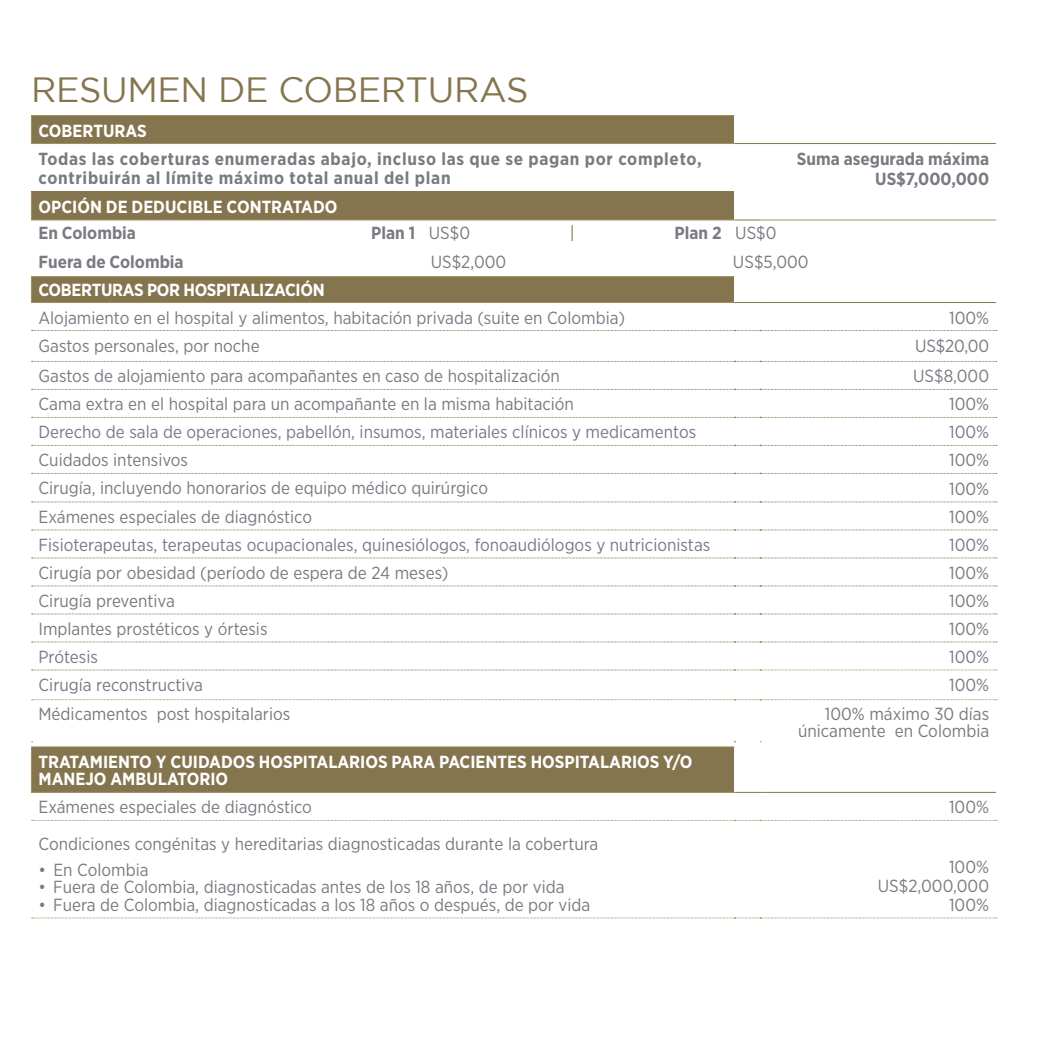
<style>
.page{position:relative;width:1042px;height:1042px;background:#fff}
.page>*{position:absolute;margin:0;border:0;box-sizing:border-box;transform-origin:0 0}
.t1{font:35px "Gotham";letter-spacing:-.01em;color:#85754e}
.t2{font:17.5px/18.9px "Gotham Narrow";color:#797b82;text-align:right}
.t3{font:700 17.5px/19.2px "Gotham Narrow";letter-spacing:.04em;color:#797b82}
.t4{font:700 17.5px/17.5px "Gotham Narrow";color:#fff}
.t5{font:700 17.5px/20.5px "Gotham Narrow";color:#797b82;text-align:right}
.t6{font:700 17.5px "Gotham Narrow";letter-spacing:-.02em;color:#fff}
.t7{font:17.5px "Gotham Narrow";color:#85754e}
.s1{font-weight:400}
</style>
<div class="page">
<div style="left:31px;top:747px;width:703px;height:45px;background:#85754e"></div>
<div style="left:31px;top:276px;width:703px;height:26px;background:#85754e"></div>
<div style="left:31px;top:192px;width:703px;height:28px;background:#85754e"></div>
<div style="left:31px;top:116px;width:703px;height:28px;background:#85754e"></div>
<hr style="left:31px;top:219px;width:703px;height:1px;background:#a29160">
<hr style="left:760px;top:219px;width:236px;height:1px;background:#a29160">
<svg style="left:734px;top:219px;width:26px;height:1px"></svg>
<svg style="left:31px;top:277px;width:1px;height:25px"></svg>
<hr style="left:31px;top:276px;width:703px;height:1px;background:#a29160">
<hr style="left:31px;top:302px;width:703px;height:1px;background:#a29160">
<svg style="left:734px;top:302px;width:26px;height:1px"></svg>
<hr style="left:760px;top:302px;width:236px;height:1px;background:#85754e">
<svg style="left:32px;top:614px;width:965px;height:1px"></svg>
<svg style="left:32px;top:642px;width:965px;height:1px"></svg>
<hr style="left:31px;top:747px;width:1px;height:45px;background:#a29160">
<hr style="left:31px;top:746px;width:703px;height:1px;background:#a29160">
<hr style="left:31px;top:792px;width:703px;height:1px;background:#a29160">
<svg style="left:734px;top:792px;width:26px;height:1px"></svg>
<hr style="left:760px;top:792px;width:236px;height:1px;background:#85754e">
<svg style="left:31px;top:192px;width:1px;height:27px"></svg>
<hr style="left:31px;top:115px;width:703px;height:1px;background:#a29160">
<svg style="left:31px;top:116px;width:1px;height:27px"></svg>
<hr style="left:31px;top:143px;width:703px;height:1px;background:#a29160">
<svg style="left:734px;top:143px;width:26px;height:1px"></svg>
<hr style="left:760px;top:143px;width:236px;height:1px;background:#85754e">
<svg style="left:32px;top:820px;width:965px;height:1px"></svg>
<svg style="left:32px;top:330px;width:965px;height:1px"></svg>
<svg style="left:32px;top:361px;width:965px;height:1px"></svg>
<svg style="left:32px;top:389px;width:965px;height:1px"></svg>
<svg style="left:32px;top:417px;width:965px;height:1px"></svg>
<svg style="left:32px;top:445px;width:965px;height:1px"></svg>
<svg style="left:32px;top:473px;width:965px;height:1px"></svg>
<svg style="left:32px;top:502px;width:965px;height:1px"></svg>
<svg style="left:32px;top:530px;width:965px;height:1px"></svg>
<svg style="left:32px;top:558px;width:965px;height:1px"></svg>
<svg style="left:32px;top:586px;width:965px;height:1px"></svg>
<svg style="left:32px;top:917px;width:965px;height:1px"></svg>
<svg style="left:32px;top:670px;width:965px;height:1px"></svg>
<svg style="left:32px;top:699px;width:965px;height:1px"></svg>
<h1 class="t1" style="left:31px;top:74px;width:499px">RESUMEN DE COBERTURAS</h1>
<p class="t4" style="left:38px;top:122px;width:110px">COBERTURAS</p>
<p class="t3" style="left:38px;top:149px;width:665px">Todas las coberturas enumeradas abajo, incluso las que se pagan por completo, contribuirán al límite máximo total anual del plan</p>
<p class="t5" style="left:797px;top:148px;width:194px">Suma asegurada máxima<br>US$7,000,000</p>
<p class="t4" style="left:38px;top:198px;width:300px">OPCIÓN DE DEDUCIBLE CONTRATADO</p>
<p class="t5" style="left:38px;top:222px;width:99px">En Colombia</p>
<p class="t3" style="left:371px;top:223px;width:100px">Plan 1 <span class="s1">US$0</span></p>
<p class="t7" style="left:570px;top:225px;width:6px">|</p>
<p class="t3" style="left:674px;top:223px;width:103px">Plan 2 <span class="s1">US$0</span></p>
<p class="t5" style="left:38px;top:252px;width:147px">Fuera de Colombia</p>
<p class="t2" style="left:431px;top:253px;width:77px">US$2,000</p>
<p class="t2" style="left:733px;top:253px;width:77px">US$5,000</p>
<p class="t6" style="left:38px;top:280px;width:288px">COBERTURAS POR HOSPITALIZACIÓN</p>
<p class="t2" style="left:38px;top:309px;width:588px">Alojamiento en el hospital y alimentos, habitación privada (suite en Colombia)</p>
<p class="t2" style="left:949px;top:309px;width:41px">100%</p>
<p class="t2" style="left:38px;top:337px;width:223px">Gastos personales, por noche</p>
<p class="t2" style="left:915px;top:337px;width:76px">US$20,00</p>
<p class="t2" style="left:38px;top:368px;width:523px">Gastos de alojamiento para acompañantes en caso de hospitalización</p>
<p class="t2" style="left:913px;top:368px;width:78px">US$8,000</p>
<p class="t2" style="left:38px;top:396px;width:537px">Cama extra en el hospital para un acompañante en la misma habitación</p>
<p class="t2" style="left:949px;top:396px;width:41px">100%</p>
<p class="t2" style="left:38px;top:424px;width:659px">Derecho de sala de operaciones, pabellón, insumos, materiales clínicos y medicamentos</p>
<p class="t2" style="left:949px;top:424px;width:41px">100%</p>
<p class="t2" style="left:38px;top:452px;width:151px">Cuidados intensivos</p>
<p class="t2" style="left:949px;top:452px;width:41px">01 0%</p>
<p class="t2" style="left:38px;top:480px;width:451px">Cirugía, incluyendo honorarios de equipo médico quirúrgico</p>
<p class="t2" style="left:949px;top:480px;width:41px">01 0%</p>
<p class="t2" style="left:38px;top:508px;width:275px">Exámenes especiales de diagnóstico</p>
<p class="t2" style="left:949px;top:508px;width:41px">100%</p>
<p class="t2" style="left:38px;top:536px;width:673px">Fisioterapeutas, terapeutas ocupacionales, quinesiólogos, fonoaudiólogos y nutricionistas</p>
<p class="t2" style="left:949px;top:536px;width:41px">100%</p>
<p class="t2" style="left:39px;top:564px;width:411px">Cirugía por obesidad (período de espera de 24 meses)</p>
<p class="t2" style="left:949px;top:564px;width:41px">100%</p>
<p class="t2" style="left:39px;top:592px;width:138px">Cirugía preventiva</p>
<p class="t2" style="left:949px;top:592px;width:41px">100%</p>
<p class="t2" style="left:39px;top:620px;width:230px">Implantes prostéticos y órtesis</p>
<p class="t2" style="left:949px;top:620px;width:41px">100%</p>
<p class="t2" style="left:39px;top:648px;width:61px">Prótesis</p>
<p class="t2" style="left:949px;top:648px;width:41px">100%</p>
<p class="t2" style="left:39px;top:676px;width:166px">Cirugía reconstructiva</p>
<p class="t2" style="left:949px;top:676px;width:41px">100%</p>
<p class="t2" style="left:39px;top:705px;width:253px">Médicamentos post hospitalarios</p>
<p class="t2" style="left:798px;top:706px;width:193px;line-height:17.5px">100% máximo 30 días únicamente en Colombia</p>
<p class="t4" style="left:38px;top:753px;width:655px">TRATAMIENTO Y CUIDADOS HOSPITALARIOS PARA PACIENTES HOSPITALARIOS Y/O<br>MANEJO AMBULATORIO</p>
<p class="t2" style="left:38px;top:798px;width:275px">Exámenes especiales de diagnóstico</p>
<p class="t2" style="left:949px;top:798px;width:41px">100%</p>
<p class="t2" style="left:38px;top:835px;width:561px">Condiciones congénitas y hereditarias diagnosticadas durante la cobertura</p>
<p class="t2" style="left:38px;top:861px;width:112px">• En Colombia</p>
<p class="t2" style="left:38px;top:879px;width:527px">• Fuera de Colombia, diagnosticadas antes de los 18 años, de por vida</p>
<p class="t2" style="left:38px;top:896px;width:553px">• Fuera de Colombia, diagnosticadas a los 18 años o después, de por vida</p>
<p class="t2" style="left:878px;top:858px;width:113px">100%<br>US$2,000,000<br>100%</p>
</div>
